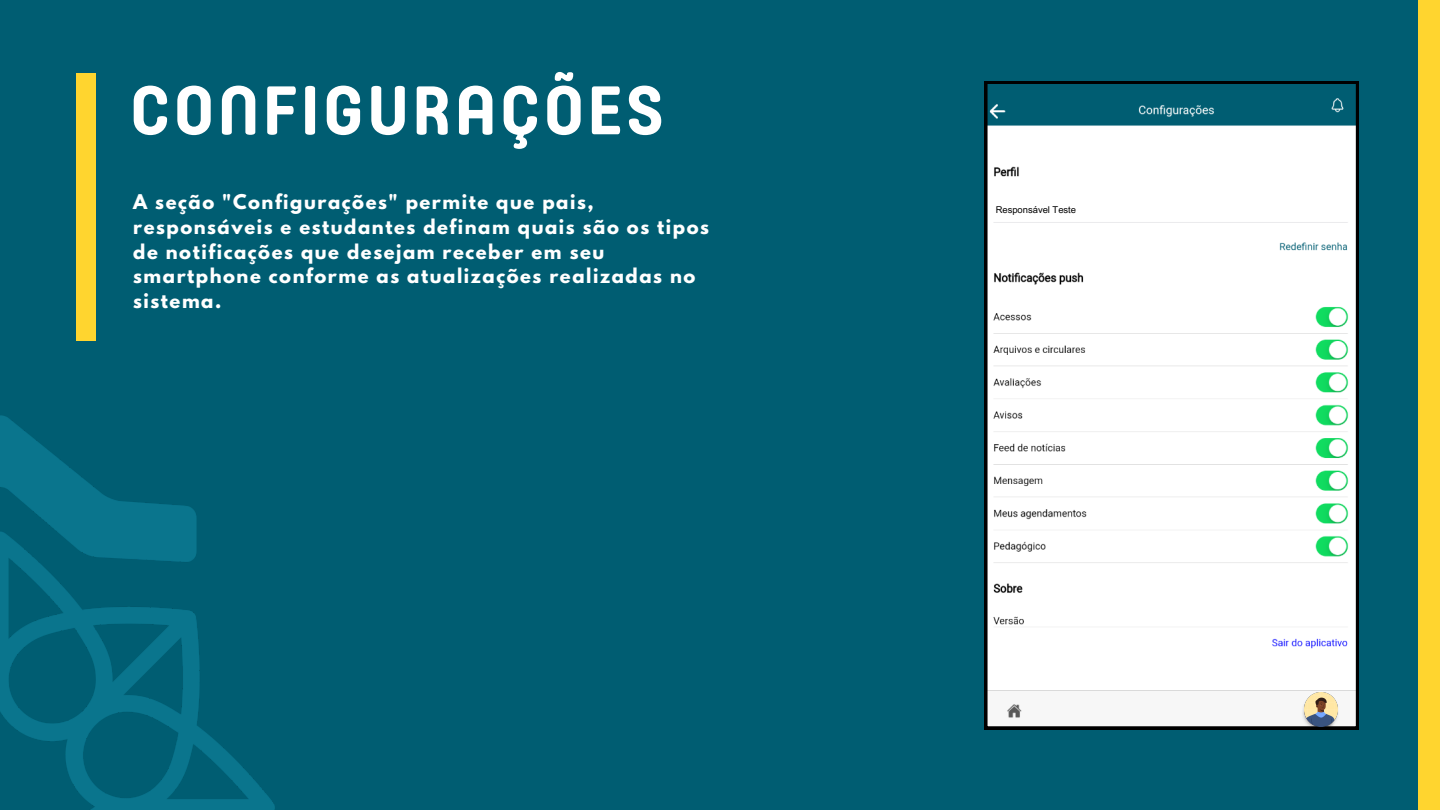
<style>
.page{position:relative;width:1440px;height:810px;background:#005d72}
.page>*{position:absolute;margin:0;border:0;box-sizing:border-box;transform-origin:0 0}
.t1{font:700 68px "Core Mellow";letter-spacing:.035em;color:#fff}
.t2{font:700 18px/24.8px "League Spartan";letter-spacing:.085em;color:#fff}
.t3{font:9.4px "Arial MT Pro";color:#000}
</style>
<div class="page">
<div style="left:1418px;top:0;width:22px;height:810px;background:#ffd52f"></div>
<div style="left:76px;top:73px;width:19px;height:267px;background:#ffd52f"></div>
<svg style="left:985px;top:81px;width:374px;height:648px;background:#e3ebeb"></svg>
<img style="left:1304px;top:693px;width:34px;height:33px">
<div style="left:992px;top:201px;width:145px;height:16px;background:#fff"></div>
<img style="left:0;top:416px;width:274px;height:394px">
<p class="t1" style="left:130px;top:82px;width:536px">CONFIGURAÇÕES</p>
<p class="t2" style="left:133px;top:192px;width:577px">A seção "Configurações" permite que pais, responsáveis e estudantes definam quais são os tipos de notificações que desejam receber em seu smartphone conforme as atualizações realizadas no sistema.</p>
<p class="t3" style="left:996px;top:207px;width:82px">Responsável Teste</p>
</div>
